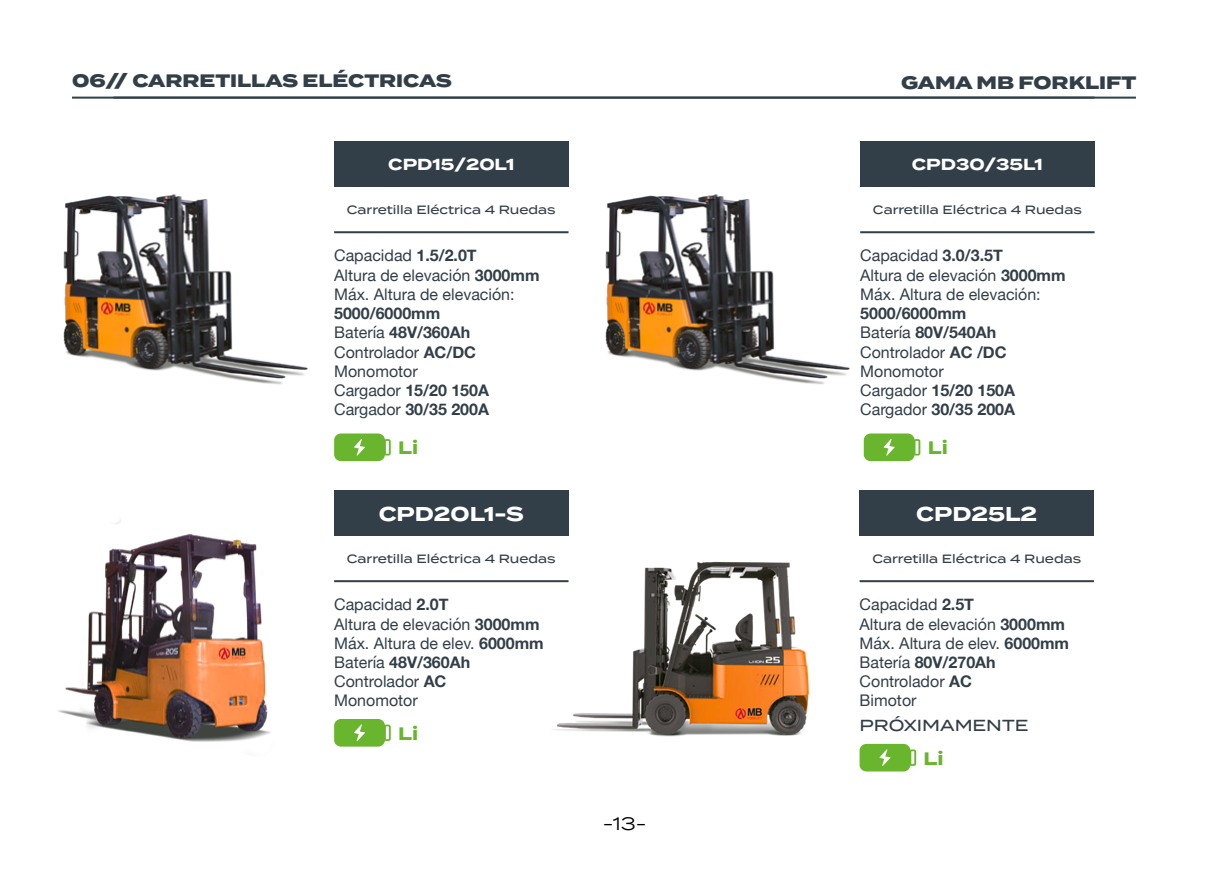
<style>
.page{position:relative;width:1208px;height:874px;background:#fff}
.page>*{position:absolute;margin:0;border:0;box-sizing:border-box;transform-origin:0 0}
.t1{font:700 20px "Termina";color:#fff}
.t2{font:800 18px "Termina";color:#323e48}
.t3{font:700 18px "Termina";color:#69b52e}
.t4{font:18px "Termina";color:#000}
.t5{font:16px/19.2px "Helvetica Neue";color:#323e48}
.t6{font:700 16px/19.2px "Helvetica Neue";color:#323e48}
.t7{font:700 16px "Termina";color:#fff}
.t8{font:500 16px "Termina";color:#323e48}
.t9{font:500 12px "Termina";color:#323e48}
.s1{font-weight:700}
.s2{font-weight:400}
</style>
<div class="page">
<hr style="left:113px;top:97px;width:1023px;height:2px;background:#323e48">
<img style="left:58px;top:520px;width:213px;height:222px">
<img style="left:526px;top:500px;width:283px;height:237px">
<img style="left:63px;top:194px;width:245px;height:190px">
<img style="left:605px;top:194px;width:245px;height:190px">
<div style="left:334px;top:490px;width:234px;height:45px;background:#323e48"></div>
<hr style="left:334px;top:580px;width:234px;height:2px;background:#323e48">
<div style="left:859px;top:490px;width:235px;height:45px;background:#323e48"></div>
<hr style="left:859px;top:580px;width:235px;height:2px;background:#323e48">
<div style="left:334px;top:141px;width:234px;height:46px;background:#323e48"></div>
<hr style="left:334px;top:231px;width:234px;height:2px;background:#323e48">
<div style="left:860px;top:141px;width:234px;height:46px;background:#323e48"></div>
<hr style="left:860px;top:231px;width:234px;height:2px;background:#323e48">
<svg style="left:334px;top:719px;width:57px;height:27px;background:#7dbf4a"></svg>
<svg style="left:334px;top:433px;width:57px;height:28px;background:#80c04e"></svg>
<svg style="left:863px;top:433px;width:57px;height:28px;background:#80c04e"></svg>
<svg style="left:859px;top:743px;width:57px;height:28px;background:#81c150"></svg>
<hr style="left:72px;top:97px;width:1022px;height:2px;background:#323e48">
<p class="t2" style="left:72px;top:68px;width:381px">06// CARRETILLAS ELÉCTRICAS</p>
<p class="t7" style="left:388px;top:153px;width:127px">CPD15/20L1</p>
<p class="t9" style="left:347px;top:201px;width:210px">Carretilla Eléctrica 4 Ruedas</p>
<p class="t5" style="left:334px;top:247px;width:207px">Capacidad <span class="s1">1.5/2.0T<br></span>Altura de elevación <span class="s1">3000mm<br></span>Máx. Altura de elevación:</p>
<p class="t6" style="left:334px;top:304px;width:156px">5000/6000mm<br><span class="s2">Batería</span> 48V/360Ah<br><span class="s2">Controlador</span> AC/DC<br><span class="s2">Monomotor<br>Cargador</span> 15/20 150A<br><span class="s2">Cargador</span> 30/35 200A</p>
<p class="t2" style="left:901px;top:69px;width:237px">GAMA MB FORKLIFT</p>
<p class="t7" style="left:912px;top:153px;width:132px">CPD30/35L1</p>
<p class="t9" style="left:873px;top:201px;width:210px">Carretilla Eléctrica 4 Ruedas</p>
<p class="t5" style="left:860px;top:247px;width:207px">Capacidad <span class="s1">3.0/3.5T<br></span>Altura de elevación <span class="s1">3000mm<br></span>Máx. Altura de elevación:</p>
<p class="t6" style="left:860px;top:304px;width:156px">5000/6000mm<br><span class="s2">Batería</span> 80V/540Ah<br><span class="s2">Controlador</span> AC /DC<br><span class="s2">Monomotor<br>Cargador</span> 15/20 150A<br><span class="s2">Cargador</span> 30/35 200A</p>
<p class="t3" style="left:398px;top:434px;width:21px">Li</p>
<p class="t3" style="left:927px;top:434px;width:21px">Li</p>
<p class="t1" style="left:379px;top:498px;width:147px">CPD20L1-S</p>
<p class="t9" style="left:347px;top:549px;width:210px">Carretilla Eléctrica 4 Ruedas</p>
<p class="t1" style="left:916px;top:498px;width:123px">CPD25L2</p>
<p class="t9" style="left:872px;top:549px;width:210px">Carretilla Eléctrica 4 Ruedas</p>
<p class="t5" style="left:334px;top:595px;width:211px">Capacidad <span class="s1">2.0T<br></span>Altura de elevación <span class="s1">3000mm<br></span>Máx. Altura de elev. <span class="s1">6000mm<br></span>Batería <span class="s1">48V/360Ah<br></span>Controlador <span class="s1">AC<br></span>Monomotor</p>
<p class="t5" style="left:859px;top:595px;width:211px">Capacidad <span class="s1">2.5T<br></span>Altura de elevación <span class="s1">3000mm<br></span>Máx. Altura de elev. <span class="s1">6000mm<br></span>Batería <span class="s1">80V/270Ah<br></span>Controlador <span class="s1">AC<br></span>Bimotor</p>
<p class="t3" style="left:398px;top:719px;width:21px">Li</p>
<p class="t4" style="left:603px;top:809px;width:45px">-13-</p>
<p class="t8" style="left:859px;top:713px;width:170px">PRÓXIMAMENTE</p>
<p class="t3" style="left:923px;top:744px;width:21px">Li</p>
</div>
